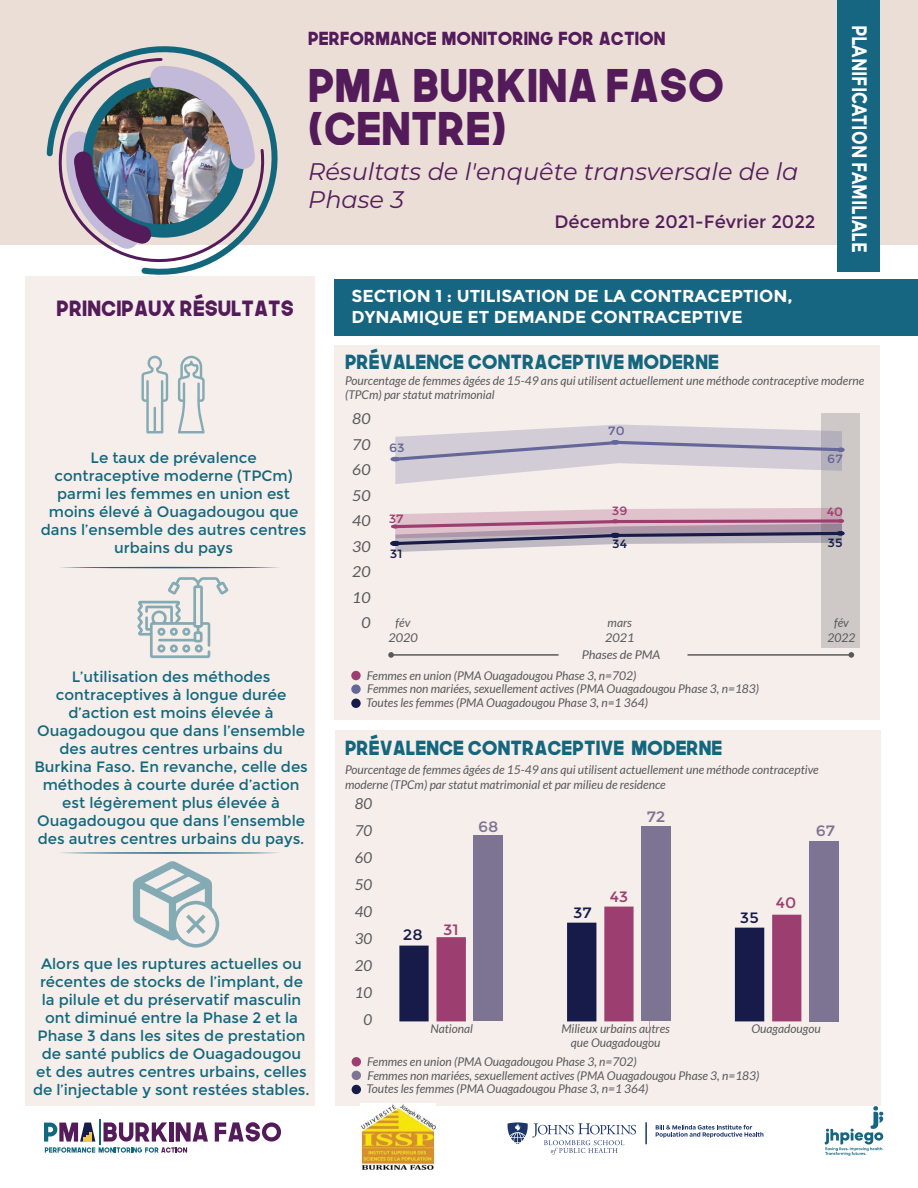
<style>
.page{position:relative;width:918px;height:1188px;background:#fff}
.page>*{position:absolute;margin:0;border:0;box-sizing:border-box;transform-origin:0 0}
.t1{font:45px/43.5px "The Next Font";color:#531b5a}
.t2{font:italic 24px/28.8px "Montserrat";color:#531e5a}
.t3{font:700 21px "Montserrat";color:#fff;scale:.79 1}
.t4{font:21px "The Next Font";color:#531b5a}
.t5{font:19.5px "The Next Font";color:#13667d}
.t6{font:18px "The Next Font";color:#531b5a}
.t7{font:18px "Montserrat";color:#531e5a}
.t8{font:700 17.25px/21px "Montserrat";color:#fff}
.t9{font:15px/18px "Montserrat";color:#13677d;text-align:center}
.t10{font:italic 15px/25.5px "Lato";color:#59595b;text-align:right;scale:1.05 1}
.t11{font:italic 15px/27px "Lato";color:#59595b;text-align:center}
.t12{font:15px "Montserrat";color:#171b49;scale:1.08 1}
.t13{font:15px "Montserrat";color:#9d3e70;scale:1.08 1}
.t14{font:15px "Montserrat";color:#7d7393;scale:1.08 1}
.t15{font:italic 12px/14.4px "Lato";color:#59595b}
.t16{font:italic 12px "Lato";color:#59595b;scale:1.05 1}
.t17{font:12px "Montserrat";color:#9d3e70;scale:1.08 1}
.t18{font:12px "Montserrat";color:#65669a;scale:1.08 1}
.t19{font:12px "Montserrat";color:#171b49;scale:1.08 1}
</style>
<div class="page">
<div style="left:335px;top:346px;width:545px;height:374px;background:#f5eeea"></div>
<div style="left:0;top:0;width:918px;height:245px;background:#ebded6"></div>
<div style="left:25px;top:276px;width:289px;height:830px;background:#f5eeea"></div>
<svg style="left:60px;top:567px;width:219px;height:1px"></svg>
<svg style="left:60px;top:852px;width:219px;height:2px"></svg>
<div style="left:335px;top:731px;width:545px;height:375px;background:#f5eeea"></div>
<div style="left:821px;top:413px;width:38px;height:235px;background:#cec9c6"></div>
<svg style="left:46px;top:46px;width:232px;height:229px"></svg>
<div style="left:837px;top:0;width:43px;height:272px;background:#166581"></div>
<div style="left:335px;top:280px;width:583px;height:56px;background:#166581"></div>
<div style="left:351px;top:699px;width:10px;height:9px;background:#171b49;border-radius:50%"></div>
<div style="left:351px;top:671px;width:10px;height:9px;background:#9d3e70;border-radius:50%"></div>
<div style="left:351px;top:684px;width:10px;height:10px;background:#65669a;border-radius:50%"></div>
<svg style="left:60px;top:54px;width:209px;height:215px"></svg>
<hr style="left:391px;top:654px;width:168px;height:2px;background:#59595b">
<svg style="left:388px;top:652px;width:6px;height:6px"></svg>
<hr style="left:688px;top:654px;width:163px;height:2px;background:#59595b">
<svg style="left:849px;top:652px;width:5px;height:6px"></svg>
<div style="left:352px;top:1085px;width:9px;height:9px;background:#171b49;border-radius:50%"></div>
<div style="left:352px;top:1057px;width:9px;height:9px;background:#9d3e70;border-radius:50%"></div>
<div style="left:352px;top:1071px;width:9px;height:9px;background:#7d7393;border-radius:50%"></div>
<svg style="left:391px;top:424px;width:454px;height:60px"></svg>
<svg style="left:391px;top:508px;width:453px;height:44px"></svg>
<div style="left:836px;top:531px;width:9px;height:5px;border:1px solid #181c49;border-radius:50%"></div>
<img style="left:93px;top:87px;width:137px;height:137px;border-radius:69px">
<svg style="left:399px;top:907px;width:402px;height:114px"></svg>
<div style="left:809px;top:841px;width:30px;height:180px;background:#7d7393"></div>
<div style="left:641px;top:827px;width:30px;height:194px;background:#7d7393"></div>
<div style="left:474px;top:836px;width:29px;height:185px;background:#7d7393"></div>
<svg style="left:508px;top:1122px;width:128px;height:33px"></svg>
<svg style="left:656px;top:1125px;width:107px;height:13px"></svg>
<hr style="left:645px;top:1122px;width:2px;height:22px;background:#1c366c">
<img style="left:361px;top:1104px;width:74px;height:66px">
<svg style="left:215px;top:1122px;width:66px;height:20px"></svg>
<svg style="left:44px;top:1120px;width:164px;height:33px"></svg>
<svg style="left:825px;top:1106px;width:59px;height:50px"></svg>
<svg style="left:178px;top:356px;width:27px;height:77px"></svg>
<svg style="left:141px;top:356px;width:27px;height:77px"></svg>
<svg style="left:137px;top:577px;width:91px;height:81px"></svg>
<svg style="left:133px;top:861px;width:86px;height:87px"></svg>
<p class="t6" style="left:308px;top:27px;width:359px">PERFORMANCE MONITORING FOR ACTION</p>
<h1 class="t1" style="left:308px;top:61px;width:418px">PMA BURKINA FASO (CENTRE)</h1>
<h2 class="t2" style="left:308px;top:156px;width:492px">Résultats de l'enquête transversale de la<br>Phase 3</h2>
<p class="t7" style="left:555px;top:211px;width:263px">Décembre 2021-Février 2022</p>
<h3 class="t3" style="left:872px;top:25px;width:290px;rotate:90deg">PLANIFICATION FAMILIALE</h3>
<h3 class="t4" style="left:57px;top:294px;width:239px">PRINCIPAUX RÉSULTATS</h3>
<p class="t8" style="left:351px;top:286px;width:443px">SECTION 1 : UTILISATION DE LA CONTRACEPTION,<br>DYNAMIQUE ET DEMANDE CONTRACEPTIVE</p>
<h3 class="t5" style="left:345px;top:349px;width:375px">PRÉVALENCE CONTRACEPTIVE MODERNE</h3>
<p class="t15" style="left:345px;top:374px;width:521px">Pourcentage de femmes âgées de 15-49 ans qui utilisent actuellement une méthode contraceptive moderne (TPCm) par statut matrimonial</p>
<p class="t9" style="left:41px;top:449px;width:267px">Le taux de prévalence contraceptive moderne (TPCm) parmi les femmes en union est moins élevé à Ouagadougou que dans l’ensemble des autres centres urbains du pays</p>
<p class="t9" style="left:34px;top:668px;width:275px">L’utilisation des méthodes contraceptives à longue durée d’action est moins élevée à<br>Ouagadougou que dans l’ensemble des autres centres urbains du<br>Burkina Faso. En revanche, celle des méthodes à courte durée d’action est légèrement plus élevée à<br>Ouagadougou que dans l’ensemble des autres centres urbains du pays.</p>
<p class="t9" style="left:33px;top:954px;width:278px">Alors que les ruptures actuelles ou récentes de stocks de l’implant, de la pilule et du préservatif masculin ont diminué entre la Phase 2 et la Phase 3 dans les sites de prestation de santé publics de Ouagadougou et des autres centres urbains, celles de l’injectable y sont restées stables.</p>
<p class="t10" style="left:352px;top:406px;width:19px">80<br>70<br>60<br>50<br>40<br>30<br>20<br>10<br>0</p>
<p class="t18" style="left:389px;top:441px;width:16px">63</p>
<p class="t17" style="left:389px;top:512px;width:15px">37</p>
<p class="t19" style="left:390px;top:547px;width:13px">31</p>
<p class="t18" style="left:608px;top:424px;width:17px">70</p>
<p class="t18" style="left:827px;top:452px;width:16px">67</p>
<p class="t17" style="left:612px;top:504px;width:16px">39</p>
<p class="t17" style="left:827px;top:505px;width:17px">40</p>
<p class="t19" style="left:612px;top:537px;width:15px">34</p>
<p class="t19" style="left:828px;top:536px;width:15px">35</p>
<p class="t15" style="left:388px;top:616px;width:31px;text-align:center">fév<br>2020</p>
<p class="t15" style="left:605px;top:616px;width:31px">mars<br>2021</p>
<p class="t15" style="left:828px;top:616px;width:29px;text-align:center">fév<br>2022</p>
<p class="t16" style="left:582px;top:648px;width:76px">Phases de PMA</p>
<p class="t15" style="left:367px;top:669px;width:394px;line-height:13.6px">Femmes en union (PMA Ouagadougou Phase 3, n=702)<br>Femmes non mariées, sexuellement actives (PMA Ouagadougou Phase 3, n=183)</p>
<p class="t15" style="left:366px;top:696px;width:283px">Toutes les femmes (PMA Ouagadougou Phase 3, n=1 364)</p>
<h3 class="t5" style="left:345px;top:735px;width:379px">PRÉVALENCE CONTRACEPTIVE MODERNE</h3>
<p class="t15" style="left:345px;top:763px;width:475px">Pourcentage de femmes âgées de 15-49 ans qui utilisent actuellement une méthode contraceptive moderne (TPCm) par statut matrimonial et par milieu de residence</p>
<p class="t11" style="left:355px;top:791px;width:19px">80<br>70<br>60<br>50<br>40<br>30<br>20<br>10<br>0</p>
<p class="t14" style="left:478px;top:818px;width:20px">68</p>
<p class="t12" style="left:403px;top:926px;width:20px">28</p>
<p class="t13" style="left:443px;top:921px;width:16px">31</p>
<p class="t14" style="left:647px;top:808px;width:19px">72</p>
<p class="t12" style="left:573px;top:904px;width:19px">37</p>
<p class="t13" style="left:610px;top:888px;width:19px">43</p>
<p class="t14" style="left:816px;top:822px;width:19px">67</p>
<p class="t12" style="left:740px;top:909px;width:19px">35</p>
<p class="t13" style="left:776px;top:894px;width:20px">40</p>
<p class="t15" style="left:430px;top:1022px;width:44px">National</p>
<p class="t15" style="left:561px;top:1022px;width:110px;text-align:center">Milieux urbains autres que Ouagadougou</p>
<p class="t15" style="left:751px;top:1022px;width:71px">Ouagadougou</p>
<p class="t15" style="left:367px;top:1055px;width:394px;line-height:13.6px">Femmes en union (PMA Ouagadougou Phase 3, n=702)<br>Femmes non mariées, sexuellement actives (PMA Ouagadougou Phase 3, n=183)</p>
<p class="t15" style="left:367px;top:1082px;width:283px">Toutes les femmes (PMA Ouagadougou Phase 3, n=1 364)</p>
</div>
